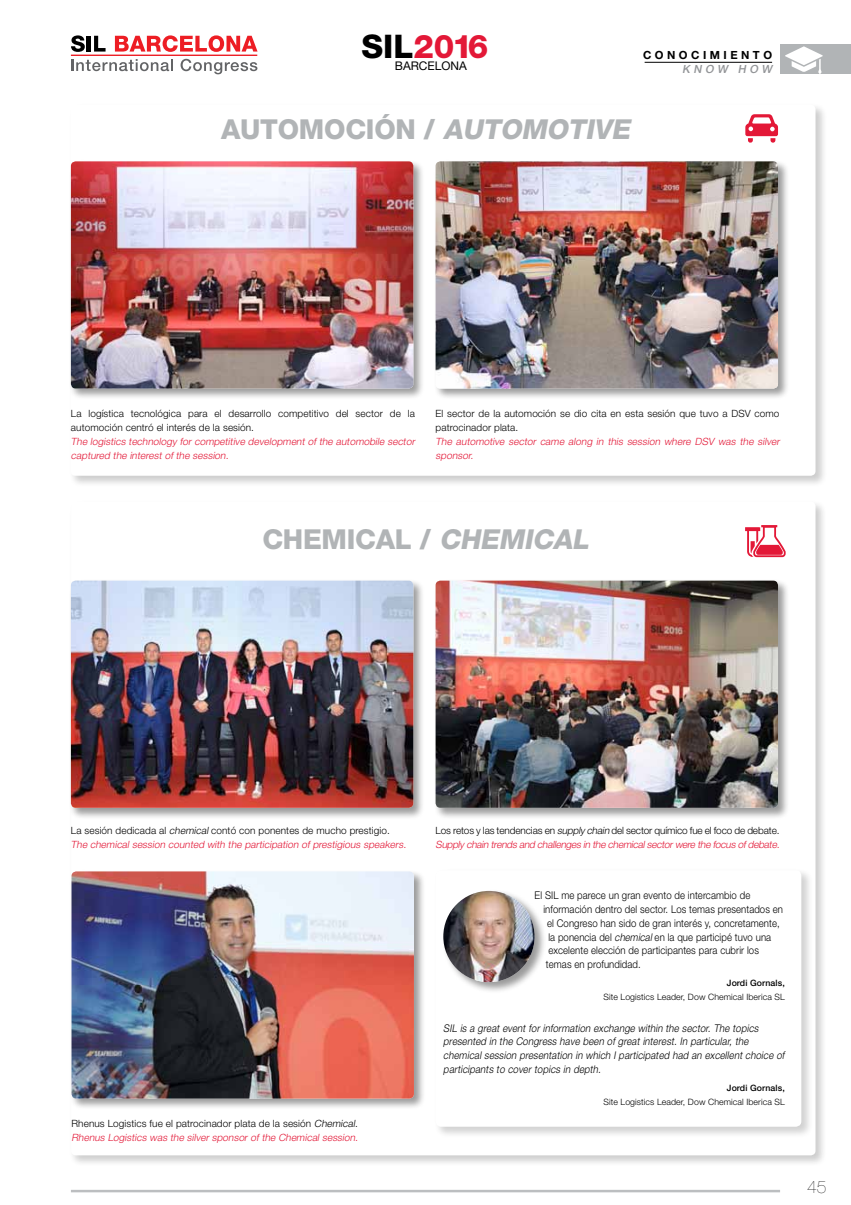
<style>
.page{position:relative;width:851px;height:1205px;background:#fff}
.page>*{position:absolute;margin:0;border:0;box-sizing:border-box;transform-origin:0 0}
.t1{font:800 32.62px "Helvetica Neue";color:#e31837}
.t2{font:800 27.5px "Helvetica Neue";letter-spacing:-.01em;color:#b1b4b6}
.t3{font:200 17.5px "Helvetica Neue";color:#000}
.t4{font:12px "Helvetica Neue";color:#000}
.t5{font:700 11.25px "Helvetica Neue";letter-spacing:.31em;color:#000}
.t6{font:italic 500 11.25px "Helvetica Neue";color:#939598}
.t7{font:300 10.62px "Helvetica Neue";letter-spacing:.01em;color:#000;scale:.9 1}
.t8{font:italic 300 10.62px/13.8px "Helvetica Neue";color:#000;scale:.9 1}
.t9{font:italic 300 10px/13.8px "Helvetica Neue";color:#e31837}
.t10{font:300 10px/13.8px "Helvetica Neue";letter-spacing:.01em;color:#000}
.t11{font:300 8.75px "Helvetica Neue";letter-spacing:.01em;color:#000}
.t12{font:500 8.75px "Helvetica Neue";letter-spacing:.01em;color:#000}
.s1{color:#000}
.s2{font-style:italic}
.s3{font-style:normal;color:#000}
</style>
<div class="page">
<svg style="left:71px;top:35px;width:14px;height:17px"></svg>
<hr style="left:87px;top:36px;width:4px;height:16px;background:#000">
<svg style="left:94px;top:36px;width:11px;height:16px"></svg>
<svg style="left:115px;top:35px;width:142px;height:17px"></svg>
<svg style="left:71px;top:59px;width:102px;height:12px"></svg>
<svg style="left:180px;top:59px;width:77px;height:15px"></svg>
<hr style="left:71px;top:55px;width:186px;height:1px;background:#ed1d24">
<div style="left:69px;top:500px;width:758px;height:667px;background:#000;opacity:.2"></div>
<div style="left:71px;top:501px;width:744px;height:654px;background:#fff;border-radius:5px"></div>
<div style="left:69px;top:103px;width:758px;height:385px;background:#000;opacity:.2"></div>
<div style="left:71px;top:105px;width:744px;height:371px;background:#fff;border-radius:5px"></div>
<div style="left:433px;top:159px;width:356px;height:241px;background:#000;opacity:.4"></div>
<img style="left:435px;top:161px;width:342px;height:227px">
<div style="left:69px;top:159px;width:356px;height:241px;background:#000;opacity:.4"></div>
<img style="left:71px;top:161px;width:342px;height:227px">
<hr style="left:644px;top:62px;width:128px;height:1px;background:#000">
<div style="left:780px;top:45px;width:70px;height:29px;background:#b1b4b6"></div>
<svg style="left:785px;top:46px;width:37px;height:28px"></svg>
<svg style="left:745px;top:114px;width:32px;height:29px"></svg>
<div style="left:433px;top:579px;width:356px;height:240px;background:#000;opacity:.4"></div>
<img style="left:435px;top:580px;width:342px;height:228px">
<div style="left:69px;top:579px;width:356px;height:240px;background:#000;opacity:.4"></div>
<img style="left:71px;top:580px;width:342px;height:228px">
<div style="left:70px;top:869px;width:356px;height:241px;background:#000;opacity:.4"></div>
<img style="left:71px;top:871px;width:343px;height:227px">
<svg style="left:745px;top:525px;width:40px;height:32px"></svg>
<div style="left:433px;top:868px;width:380px;height:270px;background:#000;opacity:.3"></div>
<div style="left:435px;top:870px;width:366px;height:256px;background:#fff;border-radius:6px"></div>
<div style="left:441px;top:889px;width:105px;height:105px;background:#000;opacity:.4"></div>
<img style="left:443px;top:891px;width:91px;height:91px;border-radius:46px">
<hr style="left:71px;top:1190px;width:709px;height:2px;background:#bcbec0">
<h1 class="t1" style="left:361px;top:27px;width:128px"><span class="s1">SIL</span>2016</h1>
<p class="t4" style="left:395px;top:59px;width:74px">BARCELONA</p>
<p class="t5" style="left:643px;top:48px;width:130px">CONOCIMIENTO</p>
<p class="t6" style="left:682px;top:62px;width:94px">KNOW HOW</p>
<h2 class="t2" style="left:221px;top:113px;width:416px">AUTO MO CIÓN / <span class="s2">AUTOMOTIVE</span></h2>
<p class="t10" style="left:71px;top:407px;width:345px">La logística tecnológica para el desarrollo competitivo del sector de la automoción centró el interés de la sesión.</p>
<p class="t9" style="left:71px;top:434px;width:347px">The logistics technology for competitive development of the automobile sector captured the interest of the session.</p>
<p class="t10" style="left:435px;top:407px;width:345px">El sector de la automoción se dio cita en esta sesión que tuvo a DSV como patrocinador plata.</p>
<p class="t9" style="left:435px;top:434px;width:347px">The automotive sector came along in this session where DSV was the silver sponsor.</p>
<h2 class="t2" style="left:262px;top:523px;width:319px">CHEMICAL / <span class="s2">CHEMICAL</span></h2>
<p class="t9" style="left:71px;top:823px;width:339px"><span class="s3">La sesión dedicada al</span> <span class="s1">chemical</span> <span class="s3">contó con ponentes de mucho prestigio.<br></span>The chemical session counted with the participation of prestigious speakers.</p>
<p class="t9" style="left:71px;top:1116px;width:290px"><span class="s3">Rhenus Logistics fue el patrocinador plata de la sesión</span> <span class="s1">Chemical</span><span class="s3">.<br></span>Rhenus Logistics was the silver sponsor of the Chemical session.</p>
<p class="t9" style="left:435px;top:823px;width:347px"><span class="s3">Los retos y las tendencias en</span> <span class="s1">supply chain</span> <span class="s3">del sector químico fue el foco de debate.<br></span>Supply chain trends and challenges in the chemicalsectorwere the focus ofdebate.</p>
<p class="t7" style="left:534px;top:889px;width:241px">El SIL me parece un gran evento de intercambio de</p>
<p class="t7" style="left:543px;top:903px;width:268px">información dentro del sector. Los temas presentados en</p>
<p class="t7" style="left:547px;top:916px;width:260px">el Congreso han sido de gran interés y, concretamente,</p>
<p class="t7" style="left:548px;top:930px;width:249px">la ponencia del <span class="s2">chemical</span> en la que participé tuvo una</p>
<p class="t7" style="left:548px;top:944px;width:235px">excelente elección de participantes para cubrir los</p>
<p class="t7" style="left:545px;top:958px;width:107px">temas en profundidad.</p>
<p class="t12" style="left:726px;top:977px;width:59px">Jordi Gornals,</p>
<p class="t11" style="left:603px;top:991px;width:183px">Site Logistics Leader, Dow Chemical Iberica SL</p>
<p class="t8" style="left:443px;top:1020px;width:383px">SIL is a great event for information exchange within the sector. The topics presented in the Congress have been of great interest. In particular, the chemical session presentation in which I participated had an excellent choice of participants to cover topics in depth.</p>
<p class="t12" style="left:726px;top:1082px;width:59px">Jordi Gornals,</p>
<p class="t11" style="left:603px;top:1096px;width:183px">Site Logistics Leader, Dow Chemical Iberica SL</p>
<h3 class="t3" style="left:807px;top:1176px;width:21px">45</h3>
</div>
